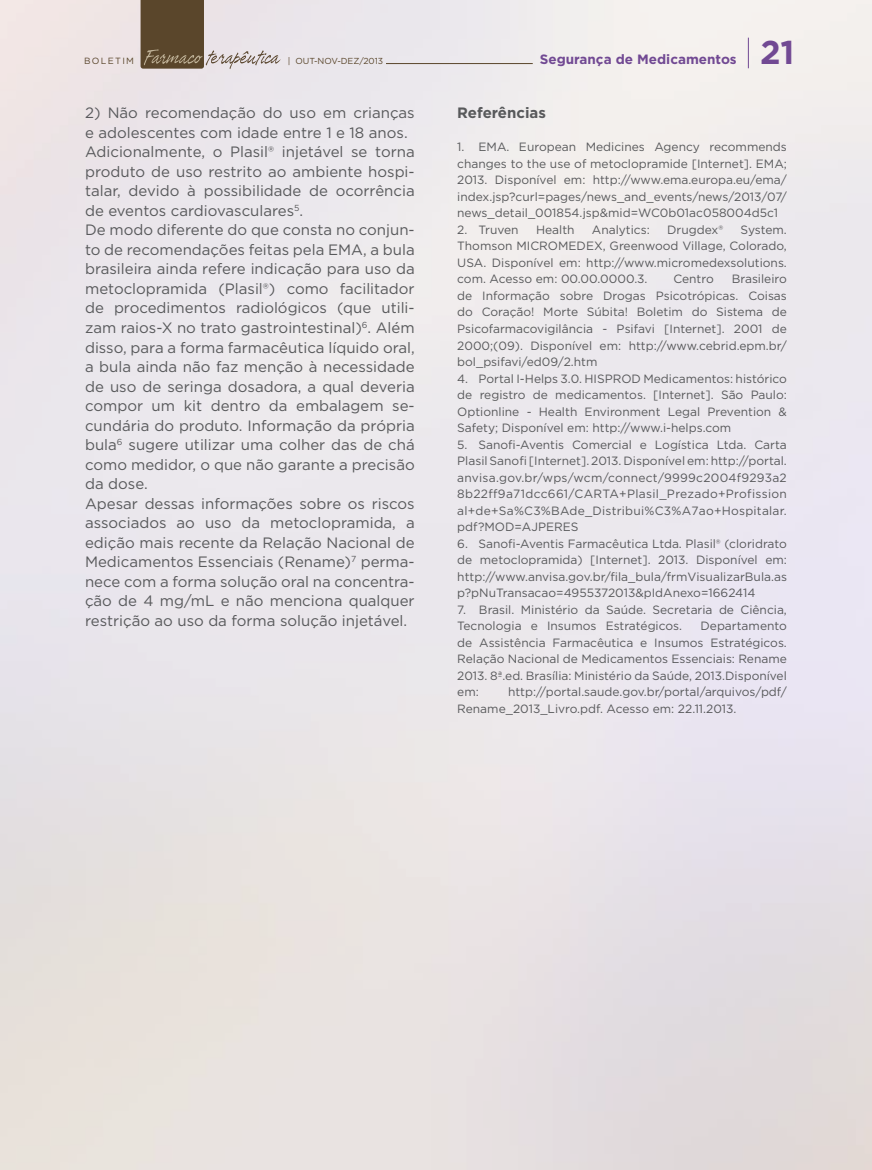
<style>
.page{position:relative;width:872px;height:1170px;background:#fff}
.page>*{position:absolute;margin:0;border:0;box-sizing:border-box;transform-origin:0 0}
.t1{font:700 33px "Gotham";color:#714993}
.t2{font:15px/19.5px "Gotham";color:#58595b}
.t3{font:700 15px "Gotham";color:#58595b}
.t4{font:700 13.5px "Gotham";color:#714993}
.t5{font:12px/16.5px "Gotham";color:#58595b;text-align:justify}
.t6{font:9px "Gotham";letter-spacing:.15em;color:#5a462b}
.t7{font:8.7px "Gotham";letter-spacing:-.01em;color:#5a462b}
</style>
<div class="page">
<svg style="left:141px;top:0;width:140px;height:69px"></svg>
<hr style="left:748px;top:38px;width:1px;height:30px;background:#714993">
<hr style="left:386px;top:63px;width:147px;height:1px;background:#5a462b">
<p class="t6" style="left:84px;top:55px;width:52px">BOLETIM</p>
<p class="t7" style="left:288px;top:55px;width:97px">| OUT-NOV-DEZ/2013</p>
<p class="t4" style="left:540px;top:50px;width:198px">Segurança de Medicamentos</p>
<h1 class="t1" style="left:760px;top:30px;width:36px">21</h1>
<p class="t2" style="left:85px;top:103px;width:331px">2) Não recomendação do uso em crianças e adolescentes com idade entre 1 e 18 anos.<br>Adicionalmente, o Plasil® injetável se torna produto de uso restrito ao ambiente hospi&shy;talar, devido à possibilidade de ocorrência de eventos cardiovasculares<sup>5</sup>.<br>De modo diferente do que consta no conjun&shy;to de recomendações feitas pela EMA, a bula brasileira ainda refere indicação para uso da metoclopramida (Plasil®) como facilitador de procedimentos radiológicos (que utili&shy;zam raios-X no trato gastrointestinal)<sup>6</sup>. Além disso, para a forma farmacêutica líquido oral, a bula ainda não faz menção à necessidade de uso de seringa dosadora, a qual deveria compor um kit dentro da embalagem se&shy;cundária do produto. Informação da própria bula<sup>6</sup> sugere utilizar uma colher das de chá como medidor, o que não garante a precisão da dose.<br>Apesar dessas informações sobre os riscos associados ao uso da metoclopramida, a edição mais recente da Relação Nacional de Medicamentos Essenciais (Rename)<sup>7</sup> perma&shy;nece com a forma solução oral na concentra&shy;ção de 4 mg/mL e não menciona qualquer restrição ao uso da forma solução injetável.</p>
<p class="t3" style="left:457px;top:103px;width:90px">Referências</p>
<p class="t5" style="left:457px;top:139px;width:331px">1. EMA. European Medicines Agency recommends changes to the use of metoclopramide [Internet]. EMA; 2013. Disponível em: http://www.ema.europa.eu/ema/ index.jsp?curl=pages/news_and_events/news/2013/07/ news_detail_001854.jsp&amp;mid=WC0b01ac058004d5c1</p>
<p class="t5" style="left:457px;top:221px;width:63px">2. Truven</p>
<p class="t5" style="left:536px;top:221px;width:40px">Health</p>
<p class="t5" style="left:592px;top:221px;width:59px">Analytics:</p>
<p class="t5" style="left:667px;top:221px;width:58px">Drugdex®</p>
<p class="t5" style="left:457px;top:221px;width:331px;text-indent:283px">System.<br>Thomson MICROMEDEX, Greenwood Village, Colorado, USA. Disponível em: http://www.micromedexsolutions. com. Acesso em: 00.00.0000.3.</p>
<p class="t5" style="left:457px;top:271px;width:331px;text-indent:274px">Brasileiro de Informação sobre Drogas Psicotrópicas. Coisas do Coração! Morte Súbita! Boletim do Sistema de Psicofarmacovigilância - Psifavi [Internet]. 2001 de 2000;(09). Disponível em: http://www.cebrid.epm.br/ bol_psifavi/ed09/2.htm</p>
<p class="t5" style="left:457px;top:370px;width:331px">4. Portal I-Helps 3.0. HISPROD Medicamentos: histórico de registro de medicamentos. [Internet]. São Paulo:<br>Optionline - Health Environment Legal Prevention &amp; Safety; Disponível em: http://www.i-helps.com</p>
<p class="t5" style="left:457px;top:436px;width:331px">5. Sanofi-Aventis Comercial e Logística Ltda. Carta Plasil Sanofi [Internet]. 2013. Disponível em: http://portal. anvisa.gov.br/wps/wcm/connect/9999c2004f9293a2<br>8b22ff9a71dcc661/CARTA+Plasil_Prezado+Profission al+de+Sa%C3%BAde_Distribui%C3%A7ao+Hospitalar. pdf?MOD=AJPERES</p>
<p class="t5" style="left:457px;top:535px;width:331px">6. Sanofi-Aventis Farmacêutica Ltda. Plasil® (cloridrato de metoclopramida) [Internet]. 2013. Disponível em: http://www.anvisa.gov.br/fila_bula/frmVisualizarBula.as p?pNuTransacao=4955372013&amp;pIdAnexo=1662414</p>
<p class="t5" style="left:457px;top:601px;width:331px">7. Brasil. Ministério da Saúde. Secretaria de Ciência,<br>Tecnologia e Insumos Estratégicos.</p>
<p class="t5" style="left:673px;top:271px;width:42px">Centro</p>
<p class="t5" style="left:457px;top:617px;width:331px;text-indent:243px">Departamento de Assistência Farmacêutica e Insumos Estratégicos.<br>Relação Nacional de Medicamentos Essenciais: Rename 2013. 8ª.ed. Brasília: Ministério da Saúde, 2013.Disponível em:</p>
<p class="t5" style="left:457px;top:683px;width:331px;text-indent:51px">http://portal.saude.gov.br/portal/arquivos/pdf/<br>Rename_2013_Livro.pdf. Acesso em: 22.11.2013.</p>
</div>
